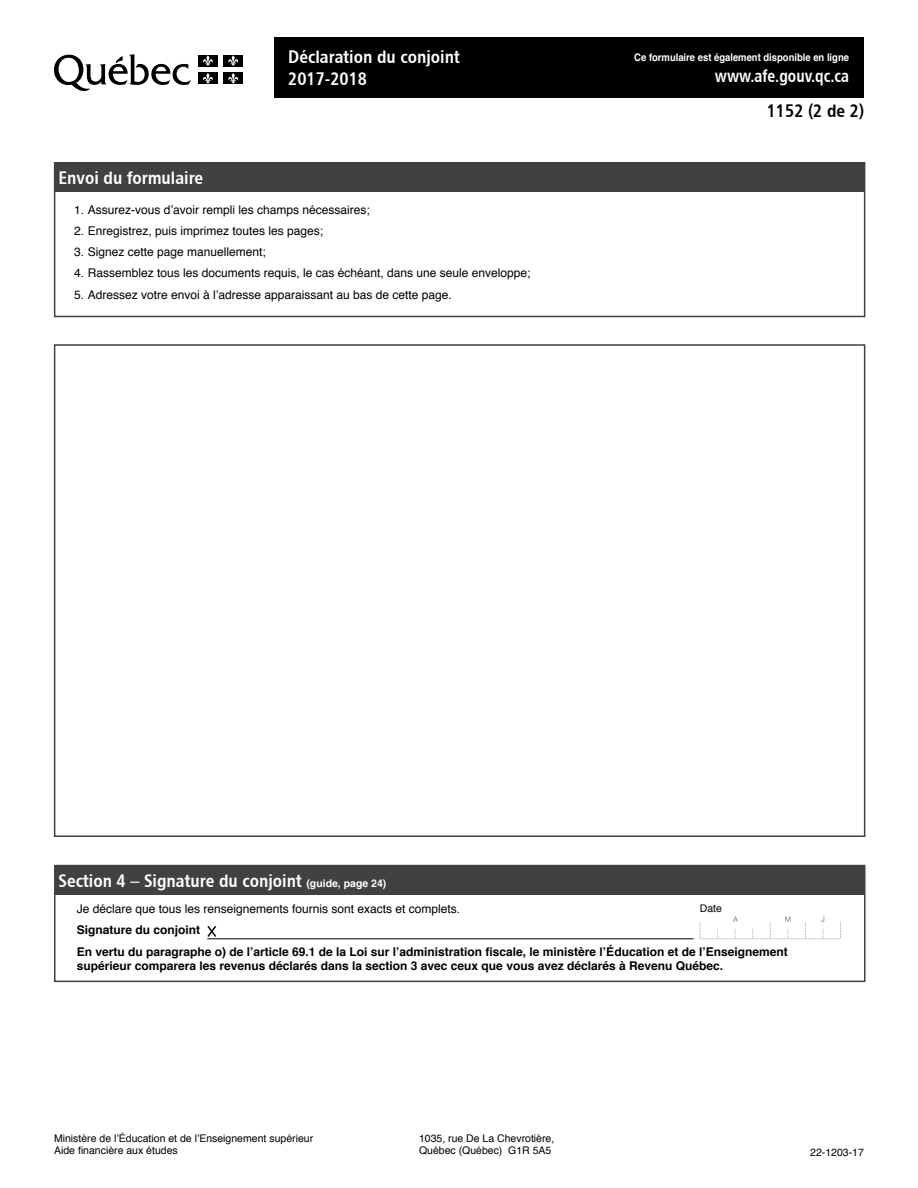
<style>
.page{position:relative;width:918px;height:1188px;background:#fff}
.page>*{position:absolute;margin:0;border:0;box-sizing:border-box;transform-origin:0 0}
.t1{font:18px/21.6px "Chaloult Cond Demi Gras Normal";color:#fff}
.t2{font:18px "Chaloult Cond Demi Gras Normal";color:#fff;scale:.9 1}
.t3{font:18px "Chaloult Cond Demi Gras Normal";color:#000}
.t4{font:12px "Helvetica";color:#000}
.t5{font:700 12px/14.4px "Helvetica";color:#000}
.t6{font:10.5px/12.6px "Helvetica";color:#000}
.t7{font:700 10.5px "Helvetica";color:#fff;scale:.9 1}
.s1{font-family:"Helvetica";font-weight:700;font-size:10.5px}
</style>
<div class="page">
<svg style="left:54px;top:54px;width:137px;height:38px"></svg>
<div style="left:198px;top:55px;width:20px;height:12px;background:#000"></div>
<svg style="left:203px;top:55px;width:10px;height:11px"></svg>
<div style="left:223px;top:55px;width:20px;height:12px;background:#000"></div>
<svg style="left:228px;top:55px;width:10px;height:11px"></svg>
<div style="left:198px;top:72px;width:20px;height:12px;background:#000"></div>
<svg style="left:203px;top:73px;width:10px;height:11px"></svg>
<div style="left:223px;top:72px;width:20px;height:12px;background:#000"></div>
<svg style="left:228px;top:73px;width:10px;height:11px"></svg>
<div style="left:275px;top:37px;width:589px;height:61px;background:#000"></div>
<div style="left:54px;top:162px;width:811px;height:155px;border:2px solid #414042"></div>
<div style="left:54px;top:162px;width:810px;height:30px;background:#414042"></div>
<div style="left:54px;top:865px;width:812px;height:117px;border:2px solid #414042"></div>
<div style="left:54px;top:865px;width:810px;height:30px;background:#414042"></div>
<svg style="left:700px;top:917px;width:141px;height:22px"></svg>
<hr style="left:207px;top:939px;width:487px;height:1px;background:#000">
<svg style="left:207px;top:926px;width:11px;height:13px"></svg>
<h1 class="t1" style="left:288px;top:46px;width:173px">Déclaration du conjoint<br>2017-2018</h1>
<h2 class="t1" style="left:58px;top:166px;width:146px">Envoi du formulaire</h2>
<p class="t4" style="left:74px;top:200px;width:297px">1. Assurez-vous d’avoir rempli les champs nécessaires;</p>
<p class="t4" style="left:74px;top:222px;width:250px">2. Enregistrez, puis imprimez toutes les pages;</p>
<p class="t4" style="left:74px;top:243px;width:193px">3. Signez cette page manuellement;</p>
<p class="t4" style="left:74px;top:264px;width:458px">4. Rassemblez tous les documents requis, le cas échéant, dans une seule enveloppe;</p>
<p class="t4" style="left:74px;top:285px;width:379px">5. Adressez votre envoi à l’adresse apparaissant au bas de cette page.</p>
<p class="t7" style="left:634px;top:48px;width:240px">Ce formulaire est également disponible en ligne</p>
<p class="t2" style="left:715px;top:64px;width:151px">www.afe.gouv.qc.ca</p>
<h1 class="t3" style="left:767px;top:100px;width:99px">1152 (2 de 2)</h1>
<h2 class="t1" style="left:59px;top:869px;width:329px">Section 4 – Signature du conjoint <span class="s1">(guide, page 24)</span></h2>
<p class="t4" style="left:77px;top:900px;width:385px">Je déclare que tous les renseignements fournis sont exacts et complets.</p>
<p class="t5" style="left:77px;top:923px;width:125px">Signature du conjoint</p>
<p class="t5" style="left:77px;top:944px;width:712px">En vertu du paragraphe o) de l’article 69.1 de la Loi sur l’administration fiscale, le ministère l’Éducation et de l’Enseignement supérieur comparera les revenus déclarés dans la section 3 avec ceux que vous avez déclarés à Revenu Québec.</p>
<p class="t6" style="left:700px;top:902px;width:24px">Date</p>
<p class="t6" style="left:54px;top:1132px;width:261px">Ministère de l’Éducation et de l’Enseignement supérieur<br>Aide financière aux études</p>
<p class="t6" style="left:419px;top:1132px;width:137px">1035, rue De La Chevrotière,<br>Québec (Québec) G1R 5A5</p>
<p class="t6" style="left:810px;top:1147px;width:55px">22-1203-17</p>
</div>
